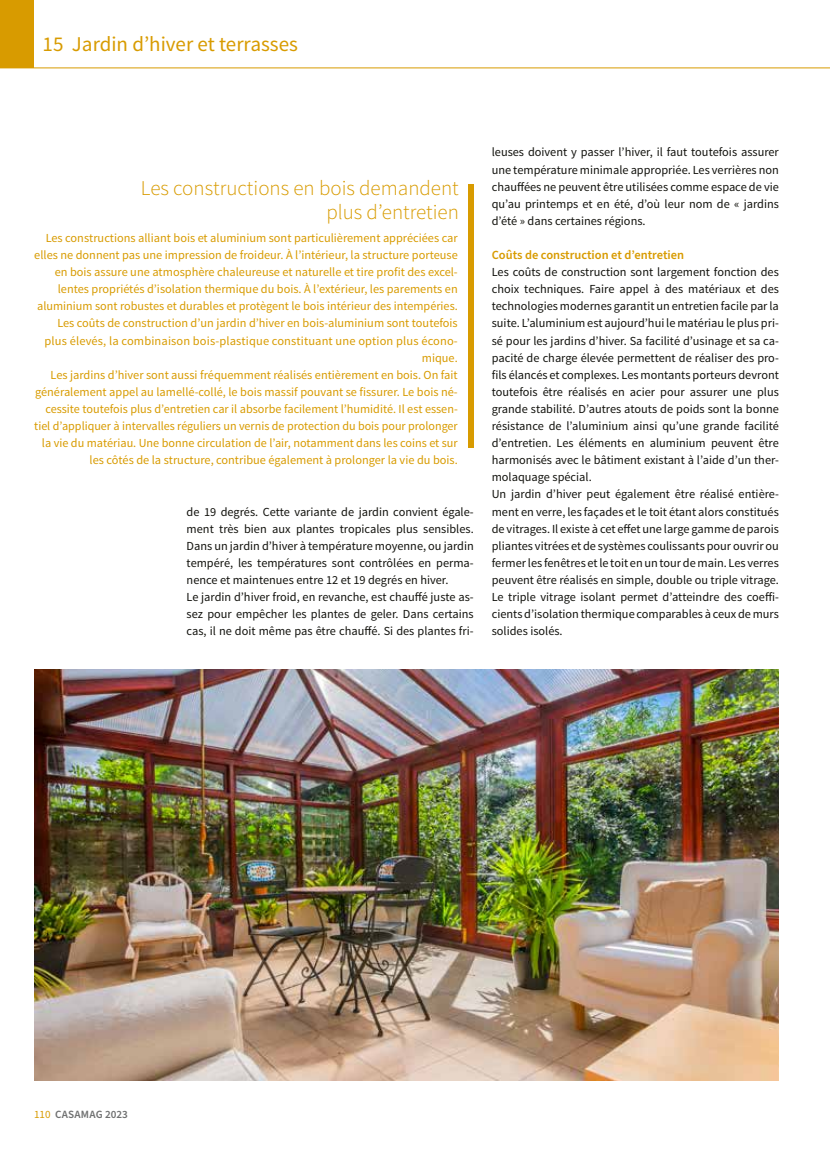
<style>
.page{position:relative;width:830px;height:1161px;background:#fff}
.page>*{position:absolute;margin:0;border:0;box-sizing:border-box;transform-origin:0 0}
.t1{font:300 21px/24px "Source Sans Pro";color:#d89b00;text-align:right}
.t2{font:21px "Source Sans Pro";color:#d89b00}
.t3{font:600 12.45px "Source Sans Pro";color:#d89b00}
.t4{font:12.3px/17.1px "Source Sans Pro";color:#12120d}
.t5{font:12.3px/17.1px "Source Sans Pro";color:#d89b00;text-align:right}
.t6{font:600 11.1px "Source Sans Pro";letter-spacing:.02em;color:#6f7070}
.s1{font-weight:400;color:#d89b00}
</style>
<div class="page">
<div style="left:0;top:0;width:34px;height:68px;background:#d89b00"></div>
<hr style="left:0;top:68px;width:829px;height:1px;background:#d89b00">
<div style="left:468px;top:184px;width:5px;height:263px;background:#d89b00"></div>
<img style="left:34px;top:669px;width:744px;height:411px">
<h1 class="t2" style="left:43px;top:31px;width:257px">15 Jardin d’hiver et terrasses</h1>
<h1 class="t1" style="left:141px;top:177px;width:319px">Les constructions en bois demandent plus d’entretien</h1>
<p class="t5" style="left:34px;top:229px;width:425px">Les constructions alliant bois et aluminium sont particulièrement appréciées car elles ne donnent pas une impression de froideur. À l’intérieur, la structure porteuse en bois assure une atmosphère chaleureuse et naturelle et tire profit des excel&shy;lentes propriétés d’isolation thermique du bois. À l’extérieur, les parements en aluminium sont robustes et durables et protègent le bois intérieur des intempéries.<br>Les coûts de construction d’un jardin d’hiver en bois-aluminium sont toutefois plus élevés, la combinaison bois-plastique constituant une option plus écono&shy;mique.<br>Les jardins d’hiver sont aussi fréquemment réalisés entièrement en bois. On fait généralement appel au lamellé-collé, le bois massif pouvant se fissurer. Le bois né&shy;cessite toutefois plus d’entretien car il absorbe facilement l’humidité. Il est essen&shy;tiel d’appliquer à intervalles réguliers un vernis de protection du bois pour prolonger la vie du matériau. Une bonne circulation de l’air, notamment dans les coins et sur les côtés de la structure, contribue également à prolonger la vie du bois.</p>
<p class="t4" style="left:186px;top:503px;width:288px">de 19 degrés. Cette variante de jardin convient égale&shy;ment très bien aux plantes tropicales plus sensibles.<br>Dans un jardin d’hiver à température moyenne, ou jardin tempéré, les températures sont contrôlées en perma&shy;nence et maintenues entre 12 et 19 degrés en hiver.<br>Le jardin d’hiver froid, en revanche, est chauffé juste as&shy;sez pour empêcher les plantes de geler. Dans certains cas, il ne doit même pas être chauffé. Si des plantes fri-</p>
<p class="t4" style="left:491px;top:144px;width:288px;text-align:justify">leuses doivent y passer l’hiver, il faut toutefois assurer une température minimale appropriée. Les verrières non chauffées ne peuvent être utilisées comme espace de vie qu’au printemps et en été, d’où leur nom de « jardins d’été » dans certaines régions.</p>
<p class="t3" style="left:491px;top:247px;width:194px">Coûts de construction et d’entretien</p>
<p class="t4" style="left:491px;top:264px;width:288px">Les coûts de construction sont largement fonction des choix techniques. Faire appel à des matériaux et des technologies modernes garantit un entretien facile par la suite. L’aluminium est aujourd’hui le matériau le plus pri&shy;sé pour les jardins d’hiver. Sa facilité d’usinage et sa ca&shy;pacité de charge élevée permettent de réaliser des pro&shy;fils élancés et complexes. Les montants porteurs devront toutefois être réalisés en acier pour assurer une plus grande stabilité. D’autres atouts de poids sont la bonne résistance de l’aluminium ainsi qu’une grande facilité d’entretien. Les éléments en aluminium peuvent être harmonisés avec le bâtiment existant à l’aide d’un ther&shy;molaquage spécial.<br>Un jardin d’hiver peut également être réalisé entière&shy;ment en verre, les façades et le toit étant alors constitués de vitrages. Il existe à cet effet une large gamme de parois pliantes vitrées et de systèmes coulissants pour ouvrir ou fermer les fenêtres et le toit en un tour de main. Les verres peuvent être réalisés en simple, double ou triple vitrage.<br>Le triple vitrage isolant permet d’atteindre des coeffi&shy;cients d’isolation thermique comparables à ceux de murs solides isolés.</p>
<p class="t6" style="left:34px;top:1107px;width:95px"><span class="s1">110</span> CASAMAG 2023</p>
</div>
